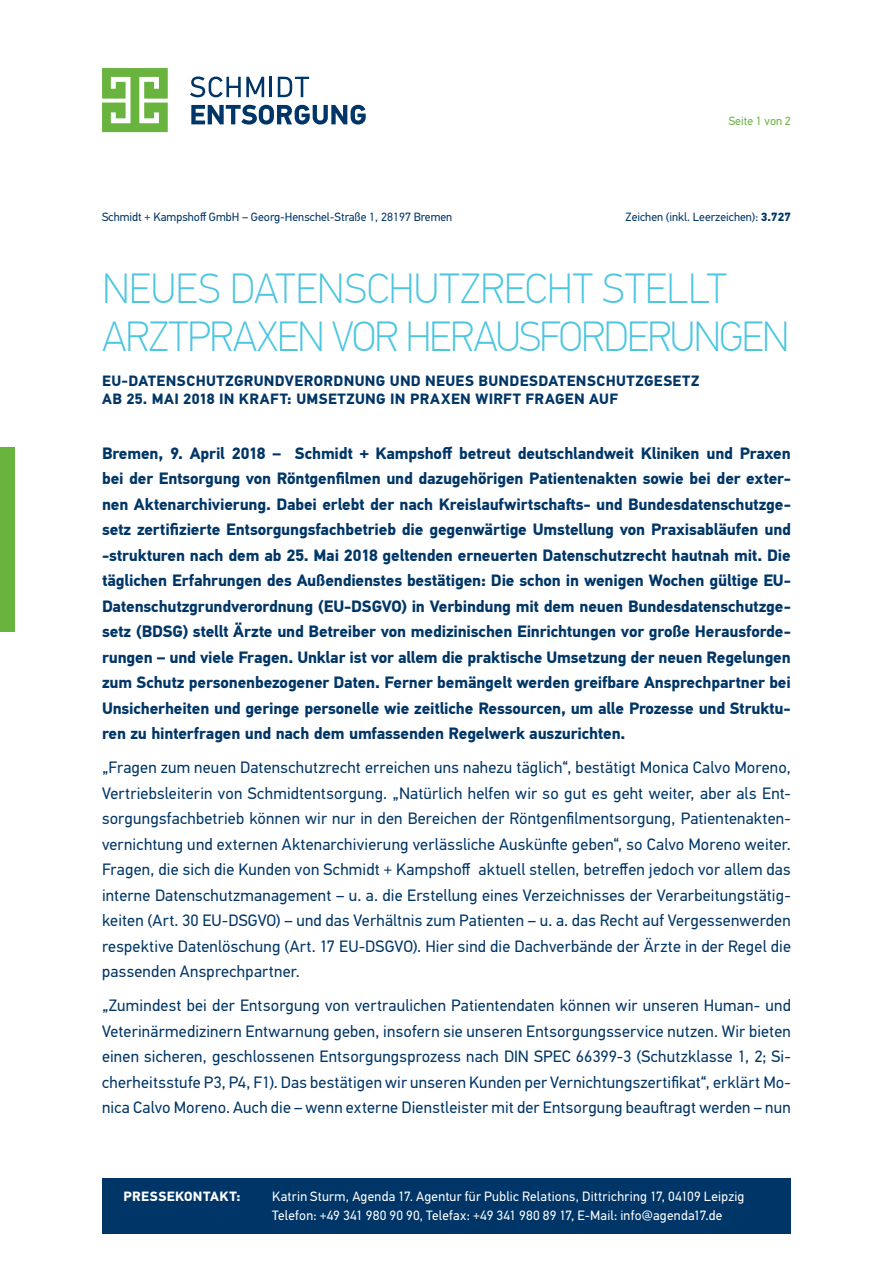
<style>
.page{position:relative;width:893px;height:1263px;background:#fff}
.page>*{position:absolute;margin:0;border:0;box-sizing:border-box;transform-origin:0 0}
.t1{font:100 42px/48px "PF Din Text Pro";letter-spacing:-.025em;color:#4cc6e0}
.t2{font:16.5px/25.5px "PF Din Text Pro";letter-spacing:.015em;color:#003667;text-align:justify}
.t3{font:700 16.5px/25.5px "PF Din Text Pro";letter-spacing:-.015em;color:#003667;text-align:justify}
.t4{font:700 15px/18px "PF Din Text Pro";letter-spacing:.025em;color:#003667}
.t5{font:13.5px/19.6px "PF Din Text Pro";letter-spacing:.02em;color:#fff}
.t6{font:700 13.5px "PF Din Text Pro";letter-spacing:.035em;color:#fff}
.t7{font:12px "PF Din Text Pro";color:#003667}
.t8{font:12px "PF Din Text Pro";color:#69b33f}
.s1{font-weight:700}
</style>
<div class="page">
<div style="left:0;top:446px;width:15px;height:185px;background:#69b33f"></div>
<div style="left:102px;top:1178px;width:689px;height:55px;background:#003667"></div>
<svg style="left:191px;top:105px;width:175px;height:20px"></svg>
<svg style="left:190px;top:77px;width:74px;height:20px"></svg>
<hr style="left:269px;top:77px;width:3px;height:20px;background:#003667">
<svg style="left:278px;top:77px;width:31px;height:20px"></svg>
<svg style="left:102px;top:68px;width:66px;height:64px"></svg>
<p class="t8" style="left:729px;top:113px;width:64px">Seite 1 von 2</p>
<p class="t7" style="left:102px;top:210px;width:352px">Schmidt + Kampshoff GmbH – Georg-Henschel-Straße 1, 28197 Bremen</p>
<p class="t7" style="left:626px;top:210px;width:167px">Zeichen (inkl. Leerzeichen): <span class="s1">3.727</span></p>
<h1 class="t1" style="left:102px;top:265px;width:682px">NEUES DATENSCHUTZRECHT STELLT<br>ARZTPRAXEN VOR HERAUSFORDERUNGEN</h1>
<p class="t4" style="left:102px;top:372px;width:344px">EU-Datenschutzgrundverordnung und neue</p>
<p class="t4" style="left:102px;top:372px;width:599px;text-indent:363px">s Bundesdatenschutzgesetz ab 25. Mai 2018 in Kraft: Umsetzung in Praxen wirft Fragen auf</p>
<p class="t3" style="left:102px;top:441px;width:690px">Bremen, 9. April 2018 – Schmidt + Kampshoff betreut deutschlandweit Kliniken und Praxen bei der Entsorgung von Röntgenfilmen und dazugehörigen Patientenakten sowie bei der exter&shy;nen Aktenarchivierung. Dabei erlebt der nach Kreislaufwirtschafts- und Bundesdatenschutzge&shy;setz zertifizierte Entsorgungsfachbetrieb die gegenwärtige Umstellung von Praxisabläufen und -strukturen nach dem ab 25. Mai 2018 geltenden erneuerten Datenschutzrecht hautnah mit. Die täglichen Erfahrungen des Außendienstes bestätigen: Die schon in wenigen Wochen gültige EU-Datenschutzgrundverordnung (EU-DSGVO</p>
<p class="t3" style="left:102px;top:594px;width:690px;text-indent:299px">) in Verbindung mit dem neuen Bundesdatenschutzge&shy;setz (BDSG) stellt Ärzte und Betreiber von medizinischen Einrichtungen vor große Herausforde&shy;rungen – und viele Fragen. Unklar ist vor allem die praktische Umsetzung der neuen Regelungen zum Schutz personenbezogener Daten. Ferner bemängelt werden greifbare Ansprechpartner bei Unsicherheiten und geringe personelle wie zeitliche Ressourcen, um alle Prozesse und Struktu&shy;ren zu hinterfragen und nach dem umfassenden Regelwerk auszurichten.</p>
<p class="t2" style="left:102px;top:755px;width:690px">„Fragen zum neuen Datenschutzrecht erreichen uns nahezu täglich“, bestätigt Monica Calvo Moreno, Vertriebsleiterin von Schmidtentsorgung. „Natürlich helfen wir so gut es geht weiter, aber als Ent&shy;sorgungsfachbetrieb können wir nur in den Bereichen der Röntgenfilmentsorgung, Patientenakten&shy;vernichtung und externen Aktenarchivierung verlässliche Auskünfte geben“, so Calvo Moreno weiter.<br>Fragen, die sich die Kunden von Schmidt + Kampshoff aktuell stellen, betreffen jedoch vor allem das interne Datenschutzmanagement – u. a. die Erstellung eines Verzeichnisses der Verarbeitungstätig&shy;keiten (Art. 30 EU-DSGVO) – und das Verhältnis zum Patienten – u. a. das Recht auf Vergessenwerden respektive Datenlöschung (Art. 17 EU-DSGVO). Hier sind die Dachverbände der Ärzte in der Regel die passenden Ansprechpartner.</p>
<p class="t2" style="left:102px;top:993px;width:690px">„Zumindest bei der Entsorgung von vertraulichen Patientendaten können wir unseren Human- und Veterinärmedizinern Entwarnung geben, insofern sie unseren Entsorgungsservice nutzen. Wir bieten einen sicheren, geschlossenen Entsorgungsprozess nach DIN SPEC 66399-3 (Schutzklasse 1, 2; Si&shy;cherheitsstufe P3, P4, F1). Das bestätigen wir unseren Kunden per Vernichtungszertifikat“, erklärt Mo&shy;nica Calvo Moreno. Auch die – wenn externe Dienstleister mit der Entsorgung beauftragt werden – nun</p>
<p class="t6" style="left:123px;top:1188px;width:118px">PRESSEKONTAKT:</p>
<p class="t5" style="left:272px;top:1186px;width:474px">Katrin Sturm, Agenda 17. Agentur für Public Relations, Dittrichring 17, 04109 Leipzig<br>Telefon: +49 341 980 90 90, Telefax: +49 341 980 89 17, E-Mail: info@agenda17.de</p>
</div>
